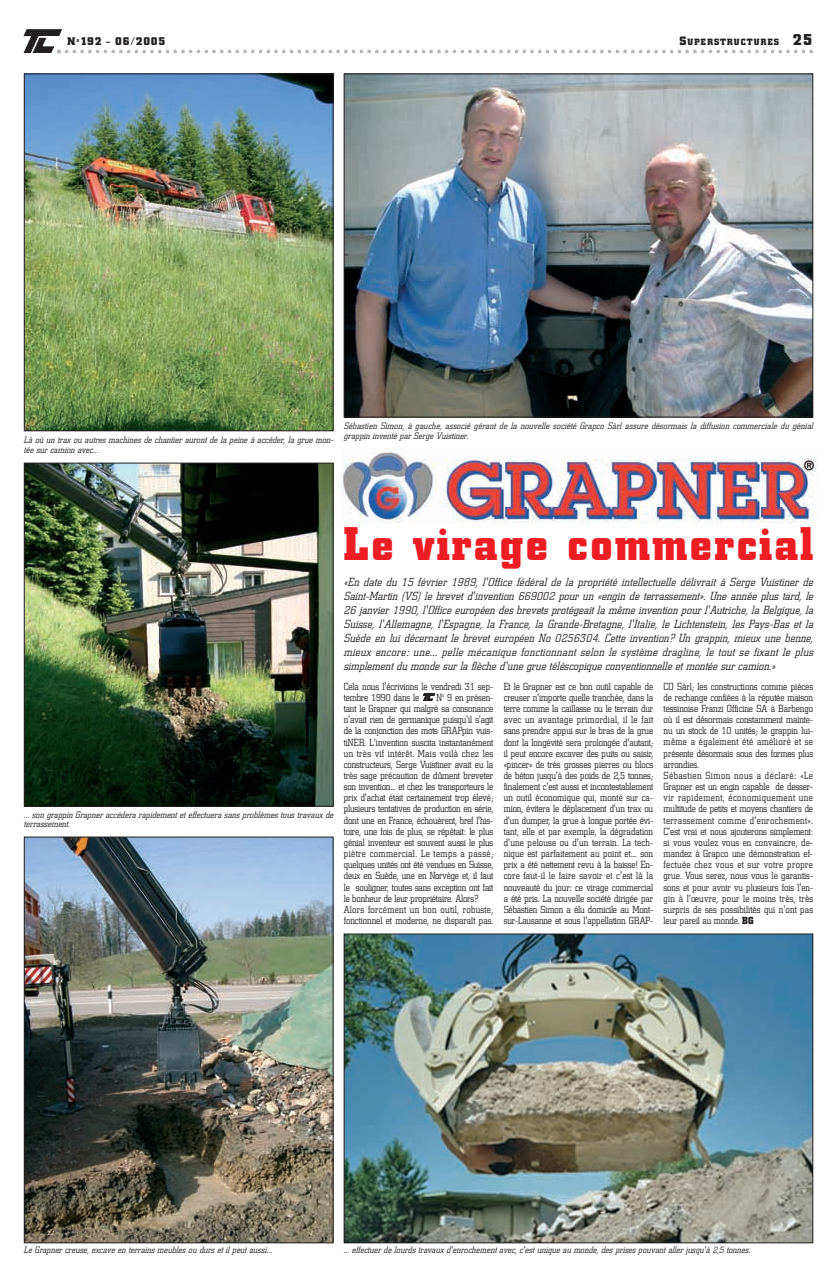
<style>
.page{position:relative;width:838px;height:1276px;background:#fff}
.page>*{position:absolute;margin:0;border:0;box-sizing:border-box;transform-origin:0 0}
.t1{font:700 46.6px "City";letter-spacing:.055em;color:#ee1d23}
.t2{font:italic 300 11.6px/14.1px "City";letter-spacing:.01em;color:#231f20;text-align:justify}
.t3{font:700 11.1px "City";letter-spacing:.07em;color:#231f20;scale:1.05 1}
.t4{font:300 10.2px/11.2px "City";letter-spacing:-.01em;color:#231f20}
.t5{font:italic 300 9.2px/9.7px "City";letter-spacing:.01em;color:#231f20}
.t6{font:700 9px "City";letter-spacing:.115em;color:#231f20;scale:1.05 1}
.t7{font:700 4.1px "City";color:#231f20;scale:1.05 1}
.s1{font-size:12px}
.s2{font-size:15.5px}
.s3{font-weight:700}
</style>
<div class="page">
<svg style="left:24px;top:30px;width:789px;height:23px"></svg>
<img style="left:346px;top:936px;width:465px;height:305px">
<div style="left:344px;top:934px;width:469px;height:309px;border:1px solid #231f20"></div>
<img style="left:26px;top:839px;width:305px;height:402px">
<div style="left:24px;top:837px;width:309px;height:406px;border:1px solid #231f20"></div>
<img style="left:26px;top:465px;width:305px;height:340px">
<div style="left:24px;top:463px;width:309px;height:344px;border:1px solid #231f20"></div>
<img style="left:26px;top:76px;width:305px;height:353px">
<div style="left:24px;top:74px;width:309px;height:357px;border:1px solid #231f20"></div>
<img style="left:346px;top:76px;width:465px;height:339px">
<div style="left:344px;top:74px;width:469px;height:343px;border:1px solid #231f20"></div>
<svg style="left:423px;top:694px;width:12px;height:7px"></svg>
<img style="left:342px;top:451px;width:474px;height:72px">
<p class="t3" style="left:68px;top:38px;width:9px">N</p>
<p class="t7" style="left:77px;top:39px;width:4px">O</p>
<p class="t3" style="left:81px;top:38px;width:82px">192 - 06/2005</p>
<p class="t6" style="left:679px;top:39px;width:128px"><span class="s1">S</span>UPERSTRUCTURES <span class="s2">25</span></p>
<p class="t5" style="left:24px;top:436px;width:311px">Là où un trax ou autres machines de chantier auront de la peine à accéder, la grue mon&shy;tée sur camion avec...</p>
<p class="t5" style="left:344px;top:422px;width:471px">Sébastien Simon, à gauche, associé gérant de la nouvelle société Grapco Sàrl assure désormais la diffusion commerciale du génial grappin inventé par Serge Vuistiner.</p>
<p class="t5" style="left:24px;top:810px;width:311px">... son grappin Grapner accédera rapidement et effectuera sans problèmes tous travaux de terrassement.</p>
<h1 class="t1" style="left:344px;top:527px;width:471px">Le virage commercial</h1>
<p class="t2" style="left:344px;top:576px;width:471px">«En date du 15 février 1989, l'Office fédéral de la propriété intellectuelle délivrait à Serge Vuistiner de Saint-Martin (VS) le brevet d'invention 669002 pour un «engin de terrassement». Une année plus tard, le 26 janvier 1990, l'Office européen des brevets protégeait la même invention pour l'Autriche, la Belgique, la Suisse, l'Allemagne, l'Espagne, la France, la Grande-Bretagne, l'Italie, le Lichtenstein, les Pays-Bas et la Suède en lui décernant le brevet européen No 0256304. Cette invention? Un grappin, mieux une benne, mieux encore: une... pelle mécanique fonctionnant selon le système dragline, le tout se fixant le plus simplement du monde sur la flèche d'une grue téléscopique conventionnelle et montée sur camion.»</p>
<p class="t4" style="left:344px;top:681px;width:151px">Cela nous l'écrivions le vendredi 31 sep&shy;tembre 1990 dans le</p>
<p class="t4" style="left:344px;top:693px;width:151px;text-indent:93px">N<sup>o</sup> 9 en présen&shy;tant le Grapner qui malgré sa consonance n'avait rien de germanique puisqu'il s'agit de la conjonction des mots GRAPpin vuis&shy;tiNER. L'invention suscita instantanément un très vif intérêt. Mais voilà chez les constructeurs, Serge Vuistiner avait eu la très sage précaution de dûment breveter son invention... et chez les transporteurs le prix d'achat était certainement trop élevé; plusieurs tentatives de production en série, dont une en France, échouèrent, bref l'his&shy;toire, une fois de plus, se répétait: le plus génial inventeur est souvent aussi le plus piètre commercial. Le temps a passé; quelques unités ont été vendues en Suisse, deux en Suède, une en Norvège et, il faut le souligner, toutes sans exception ont fait le bonheur de leur propriétaire. Alors?<br>Alors forcément un bon outil, robuste, fonctionnel et moderne, ne disparaît pas.</p>
<p class="t4" style="left:504px;top:681px;width:151px;text-align:justify">Et le Grapner est ce bon outil capable de creuser n'importe quelle tranchée, dans la terre comme la caillasse ou le terrain dur avec un avantage primordial, il le fait sans prendre appui sur le bras de la grue dont la longévité sera prolongée d'autant; il peut encore excaver des puits ou saisir, «pincer» de très grosses pierres ou blocs de béton jusqu'à des poids de 2,5 tonnes; finalement c'est aussi et incontestablement un outil économique qui, monté sur ca&shy;mion, évitera le déplacement d'un trax ou d'un dumper, la grue à longue portée évi&shy;tant, elle et par exemple, la dégradation d'une pelouse ou d'un terrain. La tech&shy;nique est parfaitement au point et... son prix a été nettement revu à la baisse! En&shy;core faut-il le faire savoir et c'est là la nouveauté du jour: ce virage commercial a été pris. La nouvelle société dirigée par Sébastien Simon a élu domicile au Mont&shy;sur-Lausanne et sous l'appellation GRAP-</p>
<p class="t4" style="left:664px;top:681px;width:151px">CO Sàrl; les constructions comme pièces de rechange confiées à la réputée maison tessinoise Franzi Officine SA à Barbengo où il est désormais constamment mainte&shy;nu un stock de 10 unités; le grappin lui&shy;même a également été amélioré et se présente désormais sous des formes plus arrondies.<br>Sébastien Simon nous a déclaré: «Le Grapner est un engin capable de desser&shy;vir rapidement, économiquement une multitude de petits et moyens chantiers de terrassement comme d'enrochement».<br>C'est vrai et nous ajouterons simplement: si vous voulez vous en convaincre, de&shy;mandez à Grapco une démonstration ef&shy;fectuée chez vous et sur votre propre grue. Vous serez, nous vous le garantis&shy;sons et pour avoir vu plusieurs fois l'en&shy;gin à l'oeuvre, pour le moins très, très surpris de ses possibilités qui n'ont pas leur pareil au monde. <span class="s3">BG</span></p>
<p class="t5" style="left:24px;top:1246px;width:250px">Le Grapner creuse, excave en terrains meubles ou durs et il peut aussi...</p>
<p class="t5" style="left:344px;top:1246px;width:408px">... effectuer de lourds travaux d'enrochement avec, c'est unique au monde, des prises pouvant aller jusqu'à 2,5 tonnes.</p>
</div>
